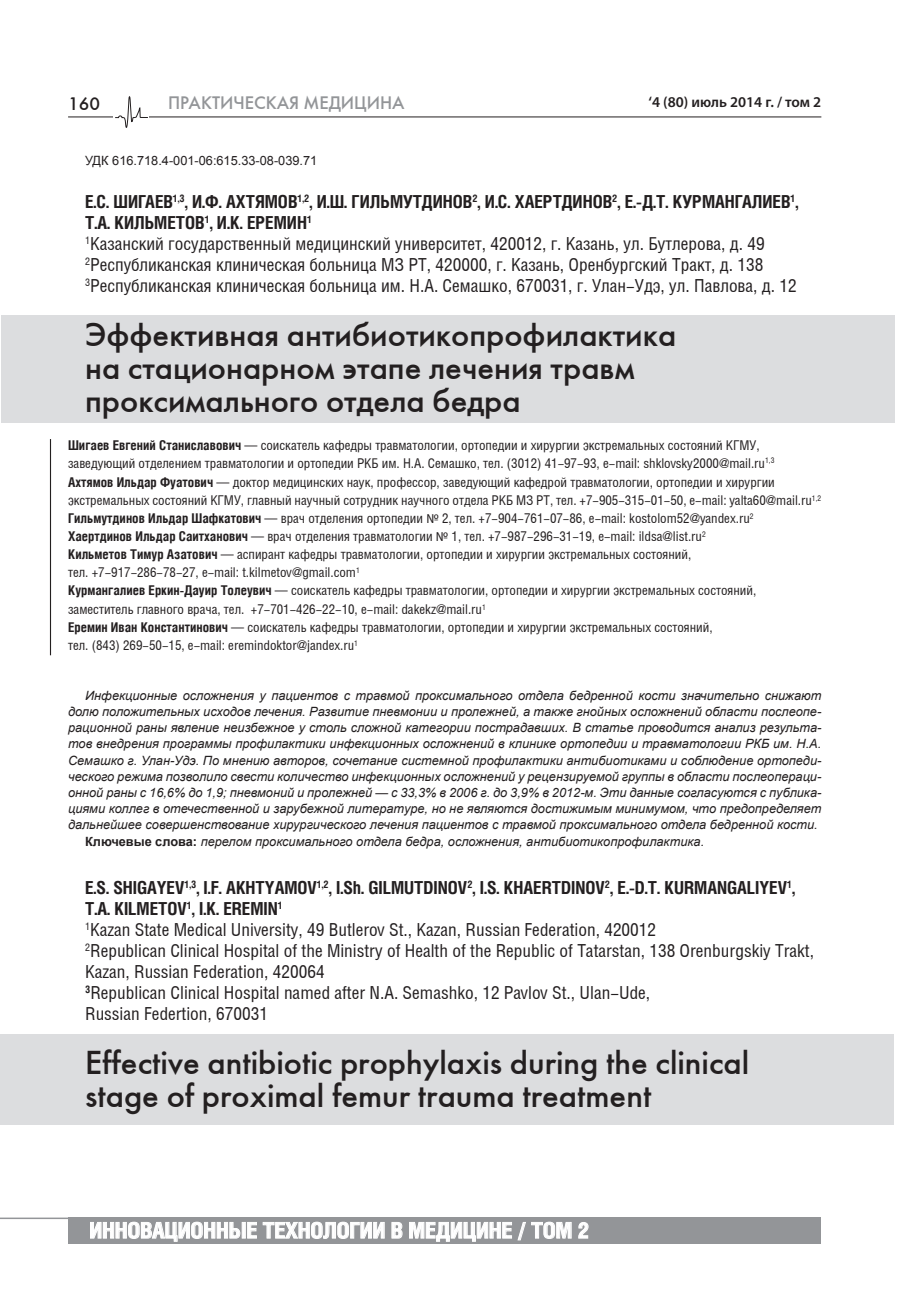
<style>
.page{position:relative;width:915px;height:1297px;background:#fff}
.page>*{position:absolute;margin:0;border:0;box-sizing:border-box;transform-origin:0 0}
.t1{font:33px/33px "Futuris C";color:#231f20}
.t2{font:700 21.75px "Helios Cond";color:#fff;scale:1.05 1}
.t3{font:18px/21px "Helios Cond";color:#231f20}
.t4{font:700 18px "Helios Cond";color:#231f20}
.t5{font:18px "Futuris C";color:#939598}
.t6{font:18px "Futuris C";color:#231f20}
.t7{font:600 15px "Myriad Pro";color:#231f20}
.t8{font:13.5px/18.1px "Helios Cond";color:#231f20}
.t9{font:italic 12.75px "Arial";color:#231f20}
.t10{font:12.75px "Arial";color:#231f20}
.t11{font:700 10.5px "Helios Cond";color:#231f20}
.s1{font-size:18px}
.s2{font-weight:700}
.s3{font-family:"Myriad Pro"}
.s4{font-weight:700;font-style:normal}
</style>
<div class="page">
<hr style="left:68px;top:117px;width:753px;height:1px;background:#231f20">
<div style="left:68px;top:1218px;width:751px;height:26px;background:#939598"></div>
<svg style="left:90px;top:1222px;width:167px;height:19px"></svg>
<svg style="left:263px;top:1222px;width:121px;height:17px"></svg>
<svg style="left:391px;top:1222px;width:11px;height:16px"></svg>
<svg style="left:409px;top:1222px;width:102px;height:19px"></svg>
<svg style="left:517px;top:1222px;width:8px;height:18px"></svg>
<svg style="left:531px;top:1221px;width:40px;height:18px"></svg>
<svg style="left:578px;top:1222px;width:10px;height:16px"></svg>
<hr style="left:0;top:1217px;width:269px;height:2px;background:#939598">
<svg style="left:114px;top:96px;width:35px;height:32px"></svg>
<div style="left:1px;top:315px;width:893px;height:108px;background:#dcdddf"></div>
<div style="left:0;top:1035px;width:892px;height:90px;background:#dcdddf"></div>
<hr style="left:50px;top:439px;width:1px;height:216px;background:#231f20">
<h3 class="t6" style="left:68px;top:93px;width:33px">160</h3>
<h3 class="t5" style="left:168px;top:92px;width:238px">ПРАКТИЧЕСКАЯ МЕДИЦИНА</h3>
<p class="t7" style="left:648px;top:92px;width:174px">‘4 (80) июль 2014 г. / том 2</p>
<p class="t10" style="left:85px;top:152px;width:233px">УДК 616.718.4-001-06:615.33-08-039.71</p>
<h3 class="t4" style="left:85px;top:190px;width:53px">Е.С. ШИГАЕВ</h3>
<h3 class="t4" style="left:173px;top:190px;width:251px"><sup>1,3</sup>, И.Ф. АХТЯМОВ<sup>1,2</sup>, И.Ш. ГИЛ ЬМУТДИНОВ</h3>
<h3 class="t4" style="left:472px;top:190px;width:92px"><sup>2</sup>, И.С. ХАЕРТДИНОВ</h3>
<h3 class="t4" style="left:612px;top:190px;width:101px"><sup>2</sup>, Е.-Д.Т. КУРМАНГАЛИЕВ</h3>
<p class="t11" style="left:790px;top:192px;width:9px">1<span class="s1">,</span></p>
<h3 class="t4" style="left:85px;top:211px;width:80px">Т.А. КИЛ ЬМЕТОВ</h3>
<h3 class="t4" style="left:205px;top:211px;width:72px"><sup>1</sup>, И.К. ЕРЕМИН</h3>
<p class="t11" style="left:307px;top:213px;width:6px">1</p>
<p class="t3" style="left:85px;top:233px;width:712px"><sup>1</sup>Казанский государственный медицинский университет, 420012, г. Казань, ул. Бутлерова, д. 49<br><sup>2</sup>Республиканская клиническая больница МЗ РТ, 420000, г. Казань, Оренбургский Тракт, д. 138<br><sup>3</sup>Республиканская клиническая больница им. Н.А. Семашко, 670031, г. Улан-Удэ, ул. Павлова, д. 12</p>
<h1 class="t1" style="left:85px;top:318px;width:592px">Эффективная антибиотикопрофилактика на стационарном этапе лечения травм проксимального отдела бедра</h1>
<p class="t8" style="left:68px;top:436px;width:754px"><span class="s2">Шигаев Евгений Станиславович</span> — соискатель кафедры травматологии, ортопедии и хирургии экстремальных состояний КГМУ, заведующий отделением травматологии и ортопедии РКБ им. Н.А. Семашко, тел. (3012) 41-97-93, e-mail: shklovsky2000@mail.ru<sup>1,3<br></sup><span class="s2">Ахтямов Ильдар Фуатович</span> — доктор медицинских наук, профессор, заведующий кафедрой травматологии, ортопедии и хирургии экстремальных состояний КГМУ, главный научный сотрудник научного отдела РКБ МЗ РТ, тел. +7-905-315-01-50, e-mail: yalta60@mail.ru<sup>1,2<br></sup><span class="s2">Гильмутдинов Ильдар Шафкатович</span> — врач отделения ортопедии <span class="s3">№</span> 2, тел. +7-904-761-07-86, e-mail: kostolom52@yandex.ru<sup>2<br></sup><span class="s2">Хаертдинов Ильдар Саитханович</span> — врач отделения травматологии <span class="s3">№</span> 1, тел. +7-987-296-31-19, e-mail: ildsa@list.ru<sup>2<br></sup><span class="s2">Кильметов Тимур Азатович</span> — аспирант кафедры травматологии, ортопедии и хирургии экстремальных состояний,<br>тел. +7-917-286-78-27, e-mail: t.kilmetov@gmail.com<sup>1<br></sup><span class="s2">Курмангалиев Еркин-Дауир Толеувич</span> — соискатель кафедры травматологии, ортопедии и хирургии экстремальных состояний, заместитель главного врача, тел. +7-701-426-22-10, e-mail: dakekz@mail.ru<sup>1<br></sup><span class="s2">Еремин Иван Константинович</span> — соискатель кафедры травматологии, ортопедии и хирургии экстремальных состояний,<br>тел. (843) 269-50-15, e-mail: eremindoktor@jandex.ru<sup>1</sup></p>
<p class="t9" style="left:85px;top:687px;width:737px">Инфекционные осложнения у пациентов с травмой проксимального отдела бедренной кости значительно снижают</p>
<p class="t9" style="left:68px;top:703px;width:754px">долю положительных исходов лечения. Развитие пневмонии и пролежней, а также гнойных осложнений области послеопе-</p>
<p class="t9" style="left:68px;top:719px;width:754px">рационной раны явление неизбежное у столь сложной категории пострадавших. В статье проводится анализ результа-</p>
<p class="t9" style="left:68px;top:736px;width:754px">тов внедрения программы профилактики инфекционных осложнений в клинике ортопедии и травматологии РКБ им. Н.А.</p>
<p class="t9" style="left:68px;top:752px;width:754px">Семашко г. Улан-Удэ. По мнению авторов, сочетание системной профилактики антибиотиками и соблюдение ортопеди-</p>
<p class="t9" style="left:68px;top:768px;width:754px">ческого режима позволило свести количество инфекционных осложнений у рецензируемой группы в области послеопераци-</p>
<p class="t9" style="left:68px;top:784px;width:754px">онной раны с 16,6% до 1,9; пневмоний и пролежней — с 33,3% в 2006 г. до 3,9% в 2012-м. Эти данные согласуются с публика-</p>
<p class="t9" style="left:68px;top:800px;width:754px">циями коллег в отечественной и зарубежной литературе, но не являются достижимым минимумом, что предопределяет</p>
<p class="t9" style="left:68px;top:817px;width:751px">дальнейшее совершенствование хирургического лечения пациентов с травмой проксимального отдела бедренной кости.</p>
<p class="t9" style="left:85px;top:833px;width:620px"><span class="s4">Ключевые слова:</span> перелом проксимального отдела бедра, осложнения, антибиотикопрофилактика.</p>
<h3 class="t4" style="left:85px;top:876px;width:201px">E.S. SH IGAYEV<sup>1,3</sup>, I.F. AKHTYAMOV</h3>
<h3 class="t4" style="left:317px;top:876px;width:388px"><sup>1,2</sup>, I.Sh. GILMUTDINOV<sup>2</sup>, I.S. KHAERTDINOV<sup>2</sup>, E.-D.T. KURMANGAL</h3>
<h3 class="t4" style="left:755px;top:876px;width:41px">IYEV<sup>1</sup>,</h3>
<h3 class="t4" style="left:85px;top:897px;width:54px">Т.А. KILMETOV</h3>
<p class="t3" style="left:85px;top:898px;width:730px;text-indent:102px"><sup>1</sup><span class="s2">, I.К. EREMIN</span><sup>1<br></sup><sup>1</sup>Kazan State Medical University, 49 Butlerov St., Kazan, Russian Federation, 420012<br><sup>2</sup>Republican Clinical Hospital of the Ministry of Health of the Republic of Tatarstan, 138 Orenburgskiy Trakt, Kazan, Russian Federation, 420064<br><sup>3</sup>Republican Clinical Hospital named after N.A. Semashko, 12 Pavlov St., Ulan-Ude,<br>Russian Federtion, 670031</p>
<h1 class="t1" style="left:85px;top:1046px;width:665px">Effective antibiotic prophylaxis during the clinical stage of proximal femur trauma treatment</h1>
<h2 class="t2" style="left:89px;top:1217px;width:434px">инновационные технологии в медицине / ТОМ</h2>
<h2 class="t2" style="left:577px;top:1217px;width:12px">2</h2>
</div>
